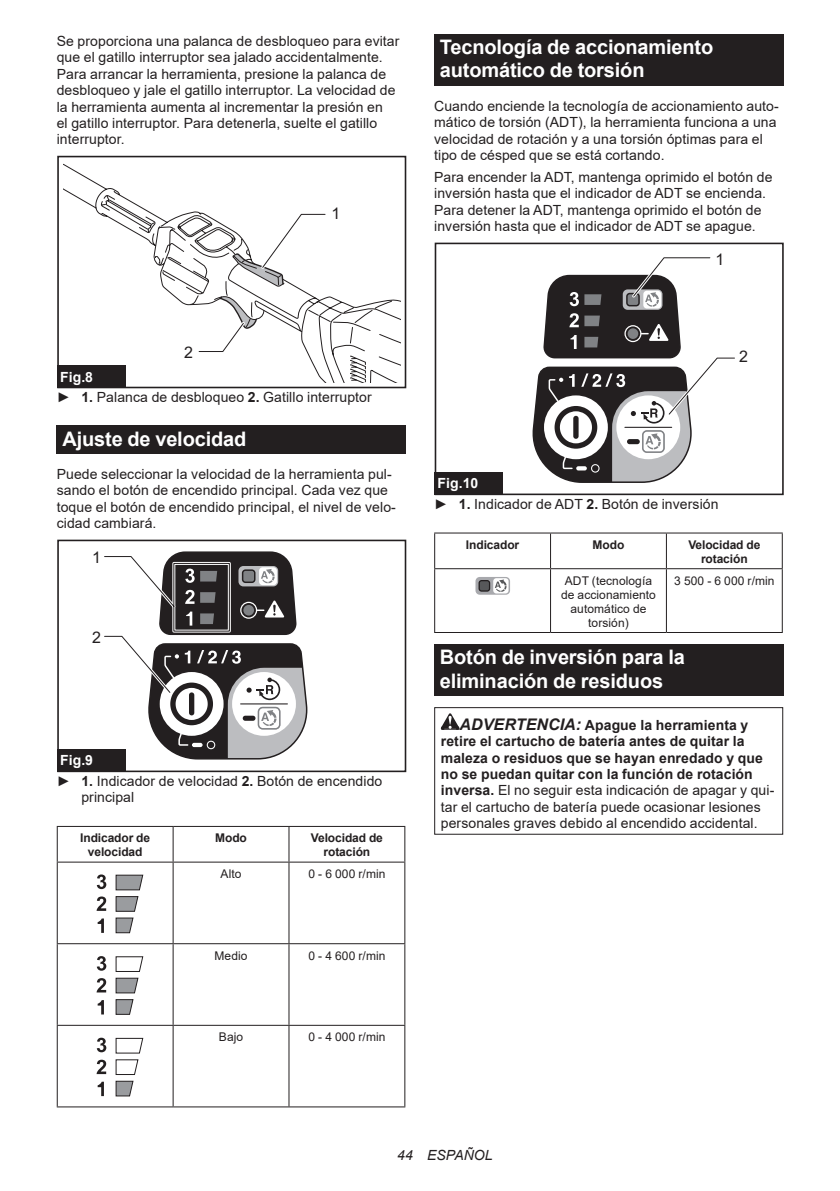
<style>
.page{position:relative;width:840px;height:1191px;background:#fff}
.page>*{position:absolute;margin:0;border:0;box-sizing:border-box;transform-origin:0 0}
.t1{font:700 20px/23.4px "Arial";letter-spacing:-.01em;color:#fff}
.t2{font:16px "Arial";color:#231f20}
.t3{font:14px/16.4px "Arial";letter-spacing:.005em;color:#231f20}
.t4{font:700 14px/16.4px "Arial";letter-spacing:.005em;color:#231f20}
.t5{font:italic 14px "Arial";letter-spacing:.005em;color:#231f20}
.t6{font:12px/14px "Arial";letter-spacing:.005em;color:#231f20;text-align:center}
.t7{font:700 12px/14px "Arial";letter-spacing:-.01em;color:#231f20;text-align:center}
.s1{font-weight:700;color:#fff}
.s2{font-weight:700}
.s3{font-style:italic;font-size:16px}
.s4{font-weight:400}
</style>
<div class="page">
<svg style="left:63px;top:163px;width:337px;height:220px"></svg>
<div style="left:57px;top:360px;width:74px;height:28px;background:#fff"></div>
<div style="left:57px;top:156px;width:349px;height:232px;border:2px solid #231f20"></div>
<svg style="left:152px;top:211px;width:176px;height:143px"></svg>
<div style="left:57px;top:365px;width:68px;height:23px;background:#231f20"></div>
<div style="left:57px;top:426px;width:348px;height:28px;background:#231f20"></div>
<div style="left:57px;top:539px;width:349px;height:233px;border:2px solid #231f20"></div>
<svg style="left:104px;top:551px;width:204px;height:209px"></svg>
<div style="left:57px;top:749px;width:68px;height:23px;background:#231f20"></div>
<hr style="left:57px;top:826px;width:116px;height:1px;background:#231f20">
<hr style="left:57px;top:827px;width:1px;height:34px;background:#231f20">
<hr style="left:173px;top:826px;width:116px;height:1px;background:#231f20">
<hr style="left:172px;top:827px;width:1px;height:34px;background:#231f20">
<hr style="left:289px;top:826px;width:116px;height:1px;background:#231f20">
<hr style="left:288px;top:827px;width:1px;height:34px;background:#231f20">
<hr style="left:404px;top:827px;width:1px;height:34px;background:#231f20">
<hr style="left:57px;top:861px;width:116px;height:1px;background:#231f20">
<hr style="left:57px;top:862px;width:1px;height:81px;background:#231f20">
<hr style="left:173px;top:861px;width:116px;height:1px;background:#231f20">
<hr style="left:172px;top:862px;width:1px;height:81px;background:#231f20">
<hr style="left:289px;top:861px;width:116px;height:1px;background:#231f20">
<hr style="left:288px;top:862px;width:1px;height:81px;background:#231f20">
<hr style="left:404px;top:862px;width:1px;height:81px;background:#231f20">
<hr style="left:57px;top:943px;width:116px;height:1px;background:#231f20">
<hr style="left:57px;top:944px;width:1px;height:80px;background:#231f20">
<hr style="left:173px;top:943px;width:116px;height:1px;background:#231f20">
<hr style="left:172px;top:944px;width:1px;height:80px;background:#231f20">
<hr style="left:289px;top:943px;width:116px;height:1px;background:#231f20">
<hr style="left:288px;top:944px;width:1px;height:80px;background:#231f20">
<hr style="left:404px;top:944px;width:1px;height:80px;background:#231f20">
<hr style="left:57px;top:1024px;width:116px;height:1px;background:#231f20">
<hr style="left:57px;top:1025px;width:1px;height:81px;background:#231f20">
<hr style="left:173px;top:1024px;width:116px;height:1px;background:#231f20">
<hr style="left:172px;top:1025px;width:1px;height:81px;background:#231f20">
<hr style="left:289px;top:1024px;width:116px;height:1px;background:#231f20">
<hr style="left:288px;top:1025px;width:1px;height:81px;background:#231f20">
<hr style="left:404px;top:1025px;width:1px;height:81px;background:#231f20">
<hr style="left:57px;top:1106px;width:116px;height:1px;background:#231f20">
<hr style="left:173px;top:1106px;width:116px;height:1px;background:#231f20">
<hr style="left:289px;top:1106px;width:116px;height:1px;background:#231f20">
<svg style="left:115px;top:874px;width:29px;height:60px"></svg>
<svg style="left:97px;top:874px;width:9px;height:15px"></svg>
<svg style="left:96px;top:896px;width:10px;height:15px"></svg>
<svg style="left:98px;top:918px;width:6px;height:15px"></svg>
<svg style="left:115px;top:956px;width:29px;height:59px"></svg>
<svg style="left:97px;top:956px;width:9px;height:14px"></svg>
<svg style="left:96px;top:978px;width:10px;height:14px"></svg>
<svg style="left:98px;top:1000px;width:6px;height:14px"></svg>
<svg style="left:115px;top:1037px;width:29px;height:60px"></svg>
<svg style="left:97px;top:1037px;width:9px;height:15px"></svg>
<svg style="left:96px;top:1059px;width:10px;height:15px"></svg>
<svg style="left:98px;top:1081px;width:6px;height:15px"></svg>
<div style="left:434px;top:34px;width:348px;height:52px;background:#231f20"></div>
<div style="left:434px;top:243px;width:349px;height:252px;border:2px solid #231f20"></div>
<svg style="left:532px;top:257px;width:203px;height:226px"></svg>
<div style="left:434px;top:472px;width:68px;height:23px;background:#231f20"></div>
<hr style="left:434px;top:532px;width:116px;height:1px;background:#231f20">
<hr style="left:434px;top:533px;width:1px;height:35px;background:#231f20">
<hr style="left:550px;top:532px;width:116px;height:1px;background:#231f20">
<hr style="left:549px;top:533px;width:1px;height:35px;background:#231f20">
<hr style="left:666px;top:532px;width:116px;height:1px;background:#231f20">
<hr style="left:665px;top:533px;width:1px;height:35px;background:#231f20">
<hr style="left:781px;top:533px;width:1px;height:35px;background:#231f20">
<hr style="left:434px;top:568px;width:116px;height:1px;background:#231f20">
<hr style="left:434px;top:569px;width:1px;height:63px;background:#231f20">
<hr style="left:550px;top:568px;width:116px;height:1px;background:#231f20">
<hr style="left:549px;top:569px;width:1px;height:63px;background:#231f20">
<hr style="left:666px;top:568px;width:116px;height:1px;background:#231f20">
<hr style="left:665px;top:569px;width:1px;height:63px;background:#231f20">
<hr style="left:781px;top:569px;width:1px;height:63px;background:#231f20">
<hr style="left:434px;top:632px;width:116px;height:1px;background:#231f20">
<hr style="left:550px;top:632px;width:116px;height:1px;background:#231f20">
<hr style="left:666px;top:632px;width:116px;height:1px;background:#231f20">
<svg style="left:475px;top:577px;width:35px;height:18px"></svg>
<svg style="left:478px;top:580px;width:12px;height:12px"></svg>
<svg style="left:493px;top:578px;width:15px;height:15px"></svg>
<svg style="left:494px;top:579px;width:12px;height:13px"></svg>
<svg style="left:478px;top:580px;width:12px;height:11px"></svg>
<div style="left:479px;top:581px;width:9px;height:9px;background:#57585a;border-radius:2px"></div>
<div style="left:434px;top:644px;width:348px;height:52px;background:#231f20"></div>
<svg style="left:440px;top:713px;width:19px;height:16px"></svg>
<div style="left:434px;top:707px;width:348px;height:127px;border:1px solid #231f20"></div>
<p class="t3" style="left:57px;top:33px;width:344px">Se proporciona una palanca de desbloqueo para evitar que el gatillo interruptor sea jalado accidentalmente.<br>Para arrancar la herramienta, presione la palanca de desbloqueo y jale el gatillo interruptor. La velocidad de la herramienta aumenta al incrementar la presión en<br>el gatillo interruptor. Para detenerla, suelte el gatillo interruptor.</p>
<p class="t2" style="left:331px;top:203px;width:10px">1</p>
<p class="t2" style="left:184px;top:341px;width:10px">2</p>
<p class="t3" style="left:57px;top:366px;width:316px;line-height:20.2px"><span class="s1">Fig.8<br></span>► <span class="s2">1.</span> Palanca de desbloqueo <span class="s2">2.</span> Gatillo interruptor</p>
<h1 class="t1" style="left:62px;top:427px;width:185px">Ajuste de velocidad</h1>
<p class="t3" style="left:57px;top:466px;width:340px">Puede seleccionar la velocidad de la herramienta pul&shy;sando el botón de encendido principal. Cada vez que toque el botón de encendido principal, el nivel de velo&shy;cidad cambiará.</p>
<p class="t2" style="left:92px;top:547px;width:10px">1</p>
<p class="t2" style="left:92px;top:627px;width:10px">2</p>
<p class="t3" style="left:57px;top:750px;width:327px;line-height:20.2px"><span class="s1">Fig.9<br></span>► <span class="s2">1.</span> Indicador de velocidad <span class="s2">2.</span> Botón de encendido</p>
<p class="t3" style="left:81px;top:789px;width:54px">principal</p>
<p class="t7" style="left:80px;top:831px;width:71px">Indicador de velocidad</p>
<p class="t7" style="left:215px;top:831px;width:33px">Modo</p>
<p class="t7" style="left:311px;top:831px;width:73px">Velocidad de rotación</p>
<p class="t6" style="left:220px;top:866px;width:22px">Alto</p>
<p class="t6" style="left:308px;top:866px;width:79px">0 - 6 000 r/min</p>
<p class="t6" style="left:214px;top:948px;width:34px">Medio</p>
<p class="t6" style="left:308px;top:948px;width:79px">0 - 4 600 r/min</p>
<p class="t6" style="left:219px;top:1030px;width:26px">Bajo</p>
<p class="t6" style="left:308px;top:1030px;width:79px">0 - 4 000 r/min</p>
<h1 class="t1" style="left:439px;top:36px;width:275px">Tecnología de accionamiento automático de torsión</h1>
<p class="t3" style="left:434px;top:98px;width:346px">Cuando enciende la tecnología de accionamiento auto&shy;mático de torsión (ADT), la herramienta funciona a una velocidad de rotación y a una torsión óptimas para el tipo de césped que se está cortando.</p>
<p class="t3" style="left:434px;top:169px;width:339px">Para encender la ADT, mantenga oprimido el botón de inversión hasta que el indicador de ADT se encienda.<br>Para detener la ADT, mantenga oprimido el botón de inversión hasta que el indicador de ADT se apague.</p>
<p class="t2" style="left:715px;top:248px;width:10px">1</p>
<p class="t2" style="left:738px;top:346px;width:10px">2</p>
<p class="t3" style="left:434px;top:473px;width:286px;line-height:20.2px"><span class="s1">Fig.10<br></span>► <span class="s2">1.</span> Indicador de ADT <span class="s2">2.</span> Botón de inversión</p>
<p class="t7" style="left:465px;top:538px;width:55px">Indicador</p>
<p class="t7" style="left:592px;top:538px;width:33px">Modo</p>
<p class="t7" style="left:688px;top:538px;width:73px">Velocidad de rotación</p>
<p class="t6" style="left:560px;top:573px;width:96px">ADT (tecnología de accionamiento automático de torsión)</p>
<p class="t6" style="left:673px;top:573px;width:102px">3 500 - 6 000 r/min</p>
<h1 class="t1" style="left:439px;top:646px;width:246px">Botón de inversión para la eliminación de residuos</h1>
<p class="t4" style="left:440px;top:717px;width:335px;text-indent:19px"><span class="s3">ADVERTENCIA:</span> Apague la herramienta y retire el cartucho de batería antes de quitar la maleza o residuos que se hayan enredado y que no se puedan quitar con la función de rotación inversa. <span class="s4">El no seguir esta indicación de apagar y qui&shy;tar el cartucho de batería puede ocasionar lesiones personales graves debido al encendido accidental.</span></p>
<p class="t5" style="left:397px;top:1146px;width:97px">44 ESPAÑOL</p>
</div>
